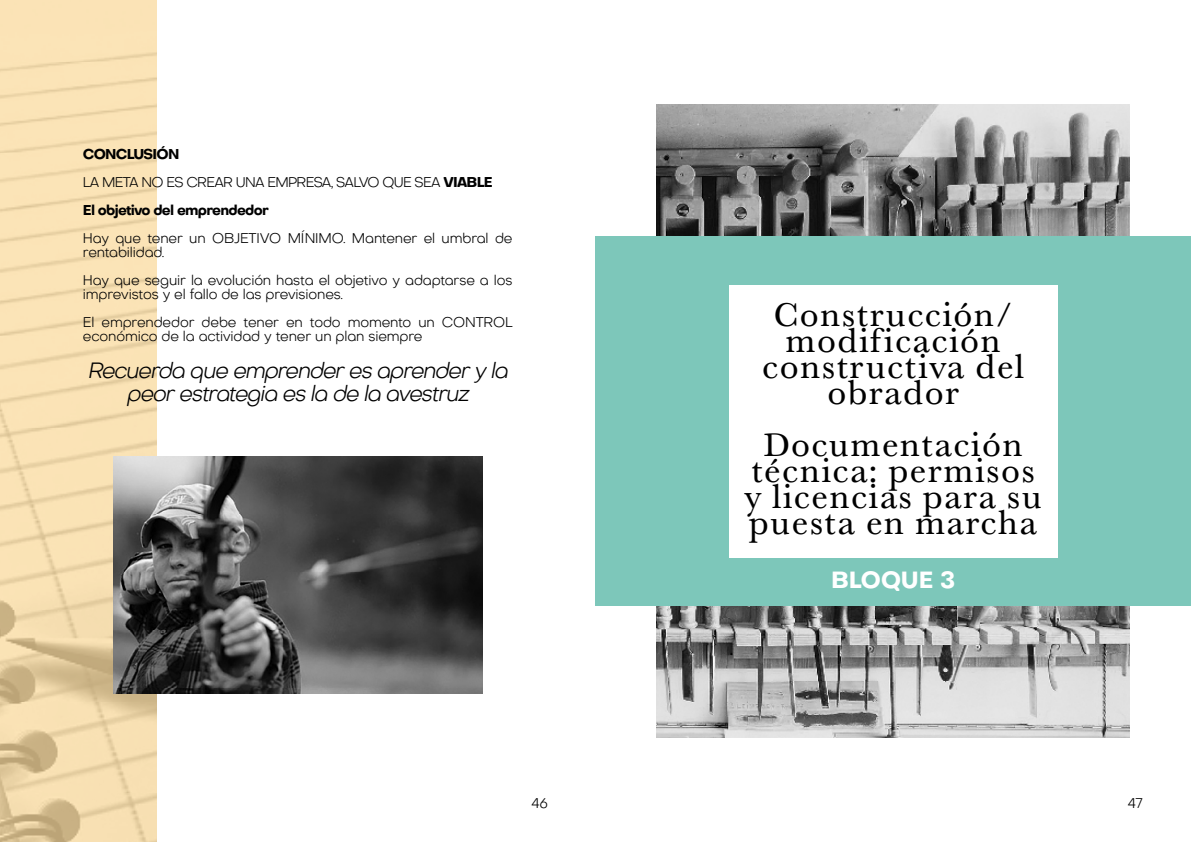
<style>
.page{position:relative;width:1191px;height:842px;background:#fff}
.page>*{position:absolute;margin:0;border:0;box-sizing:border-box;transform-origin:0 0}
.t1{font:33px/26px "MT Baskerville ETW08";letter-spacing:.04em;color:#000;text-align:center}
.t2{font:700 23px "Octarine";color:#fff}
.t3{font:italic 300 22px/23px "Octarine";letter-spacing:-.05em;color:#000;text-align:center}
.t4{font:300 14px/14px "Octarine";letter-spacing:-.01em;color:#000}
.t5{font:700 14px/28px "Octarine";letter-spacing:-.05em;color:#000}
.s1{font-weight:300}
</style>
<div class="page">
<svg style="left:0;top:0;width:157px;height:842px;fill:#fae3b5"></svg>
<img style="left:657px;top:104px;width:472px;height:634px">
<div style="left:595px;top:236px;width:596px;height:370px;background:#7dc7ba"></div>
<div style="left:729px;top:285px;width:328px;height:272px;background:#fff"></div>
<img style="left:113px;top:457px;width:369px;height:237px">
<p class="t5" style="left:83px;top:139px;width:411px">CONCLUSIÓN<br><span class="s1">LA META NO ES CREAR UNA EMPRESA, SALVO QUE SEA</span> VIABLE<br>El objetivo del emprendedor</p>
<p class="t4" style="left:83px;top:230px;width:431px">Hay que tener un OBJETIVO MÍNIMO. Mantener el umbral de rentabilidad.</p>
<p class="t4" style="left:83px;top:272px;width:431px">Hay que seguir la evolución hasta el objetivo y adaptarse a los imprevistos y el fallo de las previsiones.</p>
<p class="t4" style="left:83px;top:314px;width:431px">El emprendedor debe tener en todo momento un CONTROL económico de la actividad y tener un plan siempre</p>
<h3 class="t3" style="left:88px;top:357px;width:422px">Recuerda que emprender es aprender y la peor estrategia es la de la avestruz</h3>
<h1 class="t1" style="left:762px;top:302px;width:263px">Construcción/ modificación constructiva del obrador</h1>
<h1 class="t1" style="left:744px;top:432px;width:299px">Documentación técnica: permisos y licencias para su puesta en marcha</h1>
<h2 class="t2" style="left:831px;top:563px;width:126px">BLOQUE 3</h2>
<p class="t4" style="left:531px;top:795px;width:18px">46</p>
<p class="t4" style="left:1127px;top:795px;width:16px">47</p>
</div>
